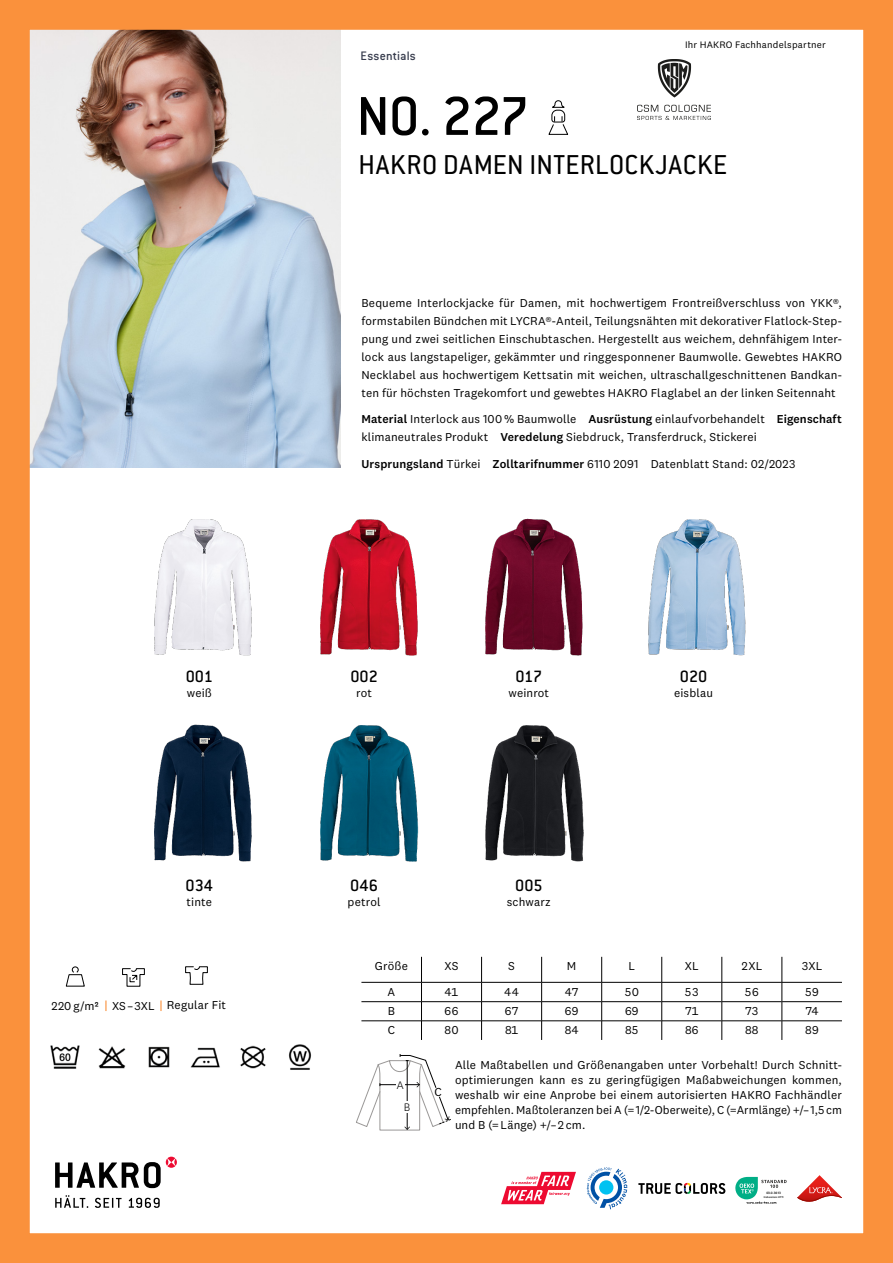
<style>
.page{position:relative;width:893px;height:1263px;background:#fff}
.page>*{position:absolute;margin:0;border:0;box-sizing:border-box;transform-origin:0 0}
.t1{font:500 60px "Conduit ITC Pro";color:#000}
.t2{font:30px "Conduit ITC Pro";letter-spacing:.015em;color:#000}
.t3{font:500 18px "Conduit ITC Pro";letter-spacing:-.005em;color:#000}
.t4{font:500 13.5px "Conduit ITC Pro";letter-spacing:.01em;color:#363b4c}
.t5{font:300 12.75px "National";color:#000}
.t6{font:12px "National 2";color:#000}
.t7{font:11.85px/18px "National 2";letter-spacing:.01em;color:#000;text-align:justify}
.t8{font:9.75px "National 2";letter-spacing:.02em;color:#000}
.t9{font:700 3.45px "Foco";color:#222}
.t10{font:700 2.7px "Foco";color:#222}
.s1{font-weight:500}
</style>
<div class="page">
<svg style="left:55px;top:1195px;width:33px;height:13px"></svg>
<svg style="left:95px;top:1198px;width:27px;height:10px"></svg>
<svg style="left:129px;top:1198px;width:31px;height:10px"></svg>
<svg style="left:55px;top:1157px;width:122px;height:31px"></svg>
<svg style="left:356px;top:1054px;width:95px;height:77px"></svg>
<img style="left:31px;top:31px;width:309px;height:437px">
<img style="left:50px;top:1044px;width:262px;height:26px">
<svg style="left:548px;top:100px;width:21px;height:35px"></svg>
<svg style="left:797px;top:1175px;width:45px;height:27px"></svg>
<div style="left:0;top:0;width:893px;height:1263px;border:30px solid #fa913c"></div>
<svg style="left:65px;top:966px;width:20px;height:21px"></svg>
<svg style="left:122px;top:968px;width:23px;height:19px"></svg>
<svg style="left:185px;top:966px;width:23px;height:19px"></svg>
<img style="left:320px;top:725px;width:99px;height:137px">
<img style="left:154px;top:519px;width:98px;height:137px">
<img style="left:320px;top:519px;width:98px;height:137px">
<img style="left:154px;top:724px;width:98px;height:138px">
<img style="left:485px;top:518px;width:98px;height:138px">
<img style="left:648px;top:519px;width:98px;height:137px">
<img style="left:485px;top:725px;width:99px;height:137px">
<hr style="left:361px;top:982px;width:60px;height:1px;background:#000">
<hr style="left:421px;top:982px;width:61px;height:1px;background:#000">
<hr style="left:482px;top:982px;width:60px;height:1px;background:#000">
<hr style="left:542px;top:982px;width:60px;height:1px;background:#000">
<hr style="left:602px;top:982px;width:60px;height:1px;background:#000">
<hr style="left:662px;top:982px;width:60px;height:1px;background:#000">
<hr style="left:722px;top:982px;width:60px;height:1px;background:#000">
<hr style="left:782px;top:982px;width:60px;height:1px;background:#000">
<hr style="left:422px;top:1001px;width:59px;height:1px;background:#000">
<hr style="left:482px;top:1001px;width:59px;height:1px;background:#000">
<hr style="left:542px;top:1001px;width:59px;height:1px;background:#000">
<hr style="left:602px;top:1001px;width:59px;height:1px;background:#000">
<hr style="left:662px;top:1001px;width:60px;height:1px;background:#000">
<hr style="left:722px;top:1001px;width:60px;height:1px;background:#000">
<hr style="left:782px;top:1001px;width:60px;height:1px;background:#000">
<hr style="left:422px;top:1020px;width:59px;height:1px;background:#000">
<hr style="left:482px;top:1020px;width:59px;height:1px;background:#000">
<hr style="left:542px;top:1020px;width:59px;height:1px;background:#000">
<hr style="left:602px;top:1020px;width:59px;height:1px;background:#000">
<hr style="left:662px;top:1020px;width:60px;height:1px;background:#000">
<hr style="left:722px;top:1020px;width:60px;height:1px;background:#000">
<hr style="left:782px;top:1020px;width:60px;height:1px;background:#000">
<hr style="left:361px;top:1001px;width:60px;height:1px;background:#000">
<hr style="left:361px;top:1020px;width:60px;height:1px;background:#000">
<svg style="left:722px;top:957px;width:1px;height:83px"></svg>
<svg style="left:782px;top:957px;width:1px;height:83px"></svg>
<svg style="left:661px;top:957px;width:1px;height:83px"></svg>
<svg style="left:541px;top:957px;width:1px;height:83px"></svg>
<svg style="left:601px;top:957px;width:1px;height:83px"></svg>
<svg style="left:481px;top:957px;width:1px;height:83px"></svg>
<svg style="left:421px;top:957px;width:1px;height:83px"></svg>
<svg style="left:105px;top:1000px;width:2px;height:11px"></svg>
<svg style="left:160px;top:1000px;width:2px;height:11px"></svg>
<svg style="left:638px;top:1183px;width:87px;height:11px"></svg>
<svg style="left:501px;top:1172px;width:75px;height:32px"></svg>
<svg style="left:587px;top:1167px;width:40px;height:42px"></svg>
<svg style="left:735px;top:1177px;width:51px;height:27px"></svg>
<img style="left:638px;top:60px;width:72px;height:59px">
<h3 class="t3" style="left:186px;top:666px;width:29px">001</h3>
<p class="t7" style="left:187px;top:684px;width:27px">weiß</p>
<h3 class="t3" style="left:186px;top:875px;width:29px">034</h3>
<p class="t7" style="left:187px;top:892px;width:27px">tinte</p>
<p class="t7" style="left:52px;top:996px;width:176px">220 g/m² XS–3XL Regular Fit</p>
<p class="t4" style="left:361px;top:48px;width:57px">Essentials</p>
<p class="t8" style="left:685px;top:39px;width:142px">Ihr HAKRO Fachhandelspartner</p>
<h1 class="t1" style="left:356px;top:82px;width:173px">NO. 227</h1>
<h2 class="t2" style="left:358px;top:148px;width:370px">HAKRO DAMEN INTERLOCKJACKE</h2>
<p class="t7" style="left:361px;top:294px;width:482px">Bequeme Interlockjacke für Damen, mit hochwertigem Frontreißverschluss von YKK®, formstabilen Bündchen mit LYCRA®-Anteil, Teilungsnähten mit dekorativer Flatlock-Step&shy;pung und zwei seitlichen Einschubtaschen. Hergestellt aus weichem, dehnfähigem Inter&shy;lock aus langstapeliger, gekämmter und ringgesponnener Baumwolle. Gewebtes HAKRO Necklabel aus hochwertigem Kettsatin mit weichen, ultraschallgeschnittenen Bandkan&shy;ten für höchsten Tragekomfort und gewebtes HAKRO Flaglabel an der linken Seitennaht</p>
<p class="t7" style="left:361px;top:410px;width:482px"><span class="s1">Material</span> Interlock aus 100 % Baumwolle <span class="s1">Ausrüstung</span> einlaufvorbehandelt <span class="s1">Eigenschaft </span>klimaneutrales Produkt <span class="s1">Veredelung</span> Siebdruck, Transferdruck, Stickerei</p>
<p class="t7" style="left:361px;top:455px;width:435px"><span class="s1">Ursprungsland</span> Türkei <span class="s1">Zolltarifnummer</span> 6110 2091 Datenblatt Stand: 02/2023</p>
<h3 class="t3" style="left:350px;top:666px;width:29px">002</h3>
<p class="t7" style="left:356px;top:684px;width:17px">rot</p>
<h3 class="t3" style="left:350px;top:875px;width:30px">046</h3>
<p class="t7" style="left:348px;top:892px;width:35px">petrol</p>
<h3 class="t3" style="left:515px;top:666px;width:28px">017</h3>
<p class="t7" style="left:509px;top:684px;width:42px">weinrot</p>
<h3 class="t3" style="left:515px;top:875px;width:29px">005</h3>
<p class="t7" style="left:507px;top:892px;width:46px">schwarz</p>
<h3 class="t3" style="left:680px;top:666px;width:29px">020</h3>
<p class="t7" style="left:674px;top:684px;width:41px">eisblau</p>
<p class="t7" style="left:375px;top:957px;width:35px">Größe</p>
<p class="t7" style="left:445px;top:957px;width:15px">XS</p>
<p class="t7" style="left:508px;top:957px;width:8px">S</p>
<p class="t7" style="left:567px;top:957px;width:11px">M</p>
<p class="t7" style="left:628px;top:957px;width:8px">L</p>
<p class="t7" style="left:685px;top:957px;width:15px">XL</p>
<p class="t7" style="left:741px;top:957px;width:23px">2XL</p>
<p class="t7" style="left:801px;top:957px;width:22px">3XL</p>
<p class="t7" style="left:388px;top:983px;width:9px">A</p>
<p class="t7" style="left:444px;top:983px;width:16px">41</p>
<p class="t7" style="left:504px;top:983px;width:16px">44</p>
<p class="t7" style="left:565px;top:983px;width:15px">47</p>
<p class="t7" style="left:624px;top:983px;width:16px">50</p>
<p class="t7" style="left:685px;top:983px;width:16px">53</p>
<p class="t7" style="left:745px;top:983px;width:16px">56</p>
<p class="t7" style="left:805px;top:983px;width:16px">59</p>
<p class="t7" style="left:388px;top:1002px;width:9px">B</p>
<p class="t7" style="left:444px;top:1002px;width:16px">66</p>
<p class="t7" style="left:505px;top:1002px;width:16px">67</p>
<p class="t7" style="left:565px;top:1002px;width:16px">69</p>
<p class="t7" style="left:625px;top:1002px;width:16px">69</p>
<p class="t7" style="left:685px;top:1002px;width:16px">71</p>
<p class="t7" style="left:745px;top:1002px;width:15px">73</p>
<p class="t7" style="left:805px;top:1002px;width:15px">74</p>
<p class="t7" style="left:388px;top:1021px;width:9px">C</p>
<p class="t7" style="left:444px;top:1021px;width:16px">80</p>
<p class="t7" style="left:505px;top:1021px;width:15px">81</p>
<p class="t7" style="left:565px;top:1021px;width:16px">84</p>
<p class="t7" style="left:625px;top:1021px;width:16px">85</p>
<p class="t7" style="left:685px;top:1021px;width:16px">86</p>
<p class="t7" style="left:745px;top:1021px;width:16px">88</p>
<p class="t7" style="left:805px;top:1021px;width:16px">89</p>
<p class="t5" style="left:397px;top:1077px;width:8px">A</p>
<p class="t5" style="left:404px;top:1099px;width:8px">B</p>
<p class="t6" style="left:434px;top:1084px;width:9px">C</p>
<p class="t7" style="left:455px;top:1058px;width:388px;line-height:15px">Alle Maßtabellen und Größenangaben unter Vorbehalt! Durch Schnitt&shy;optimierungen kann es zu geringfügigen Maßabweichungen kommen, weshalb wir eine Anprobe bei einem autorisierten HAKRO Fachhändler empfehlen. Maßtoleranzen bei A (=1/2-Oberweite), C (=Armlänge) +/–1,5 cm und B (=Länge) +/–2 cm.</p>
<p class="t9" style="left:766px;top:1191px;width:16px">03.0.3613</p>
<p class="t10" style="left:764px;top:1195px;width:21px">Hohenstein HTTI</p>
</div>
